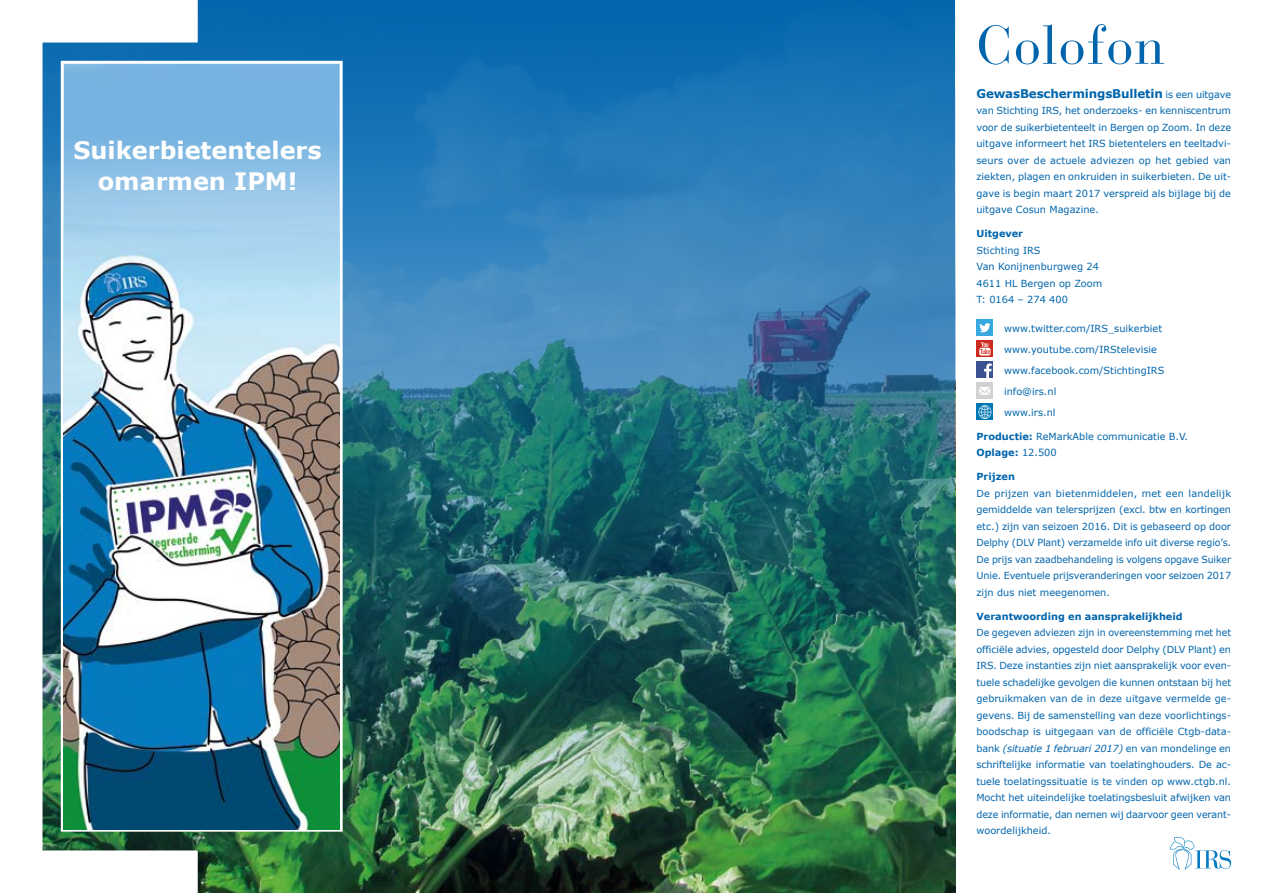
<style>
.page{position:relative;width:1263px;height:893px;background:#fff}
.page>*{position:absolute;margin:0;border:0;box-sizing:border-box;transform-origin:0 0}
.t1{font:54px "Bauer Bodoni";letter-spacing:.025em;color:#0065ad}
.t2{font:700 24px/31.5px "Verdana";color:#fff;text-align:center}
.t3{font:700 12px "Verdana";letter-spacing:-.01em;color:#0065ad}
.t4{font:9.75px/16.5px "Verdana";color:#0065ad;text-align:justify}
.t5{font:700 9.75px "Verdana";color:#0065ad}
.s1{font-weight:400;font-size:9.75px}
.s2{font-weight:700}
.s3{font-style:italic}
</style>
<div class="page">
<img style="left:198px;top:0;width:757px;height:893px">
<img style="left:42px;top:0;width:156px;height:893px">
<div style="left:976px;top:319px;width:17px;height:17px;background:#38a8e0"></div>
<svg style="left:979px;top:323px;width:11px;height:9px"></svg>
<div style="left:976px;top:340px;width:17px;height:17px;background:#cd2a20"></div>
<svg style="left:979px;top:342px;width:11px;height:14px"></svg>
<div style="left:976px;top:361px;width:17px;height:17px;background:#3b5293"></div>
<svg style="left:984px;top:363px;width:8px;height:15px"></svg>
<div style="left:976px;top:382px;width:17px;height:17px;background:#d1d1d3"></div>
<svg style="left:979px;top:387px;width:11px;height:8px"></svg>
<div style="left:976px;top:403px;width:17px;height:17px;background:#0077b5"></div>
<svg style="left:978px;top:405px;width:13px;height:14px"></svg>
<svg style="left:1169px;top:837px;width:62px;height:32px"></svg>
<svg style="left:59px;top:59px;width:285px;height:774px"></svg>
<img style="left:64px;top:115px;width:276px;height:714px">
<h2 class="t2" style="left:73px;top:134px;width:250px">Suikerbietentelers omarmen IPM!</h2>
<h1 class="t1" style="left:976px;top:13px;width:190px">Colofon</h1>
<p class="t3" style="left:976px;top:85px;width:256px">GewasBeschermingsBulletin <span class="s1">is een uitgave</span></p>
<p class="t4" style="left:976px;top:102px;width:256px">van Stichting IRS, het onderzoeks- en kenniscentrum voor de suikerbietenteelt in Bergen op Zoom. In deze uitgave informeert het IRS bietentelers en teeltadvi&shy;seurs over de actuele adviezen op het gebied van ziekten, plagen en onkruiden in suikerbieten. De uit&shy;gave is begin maart 2017 verspreid als bijlage bij de uitgave Cosun Magazine.</p>
<p class="t5" style="left:976px;top:227px;width:48px">Uitgever</p>
<p class="t4" style="left:976px;top:242px;width:127px;text-align:left">Stichting IRS<br>Van Konijnenburgweg 24<br>4611 HL Bergen op Zoom<br>T: 0164 – 274 400</p>
<p class="t4" style="left:1004px;top:318px;width:162px;line-height:21px;text-align:left">www.twitter.com/IRS_suikerbiet www.youtube.com/IRStelevisie www.facebook.com/StichtingIRS info@irs.nl<br>www.irs.nl</p>
<p class="t4" style="left:976px;top:428px;width:213px"><span class="s2">Productie:</span> ReMarkAble communicatie B.V.<br><span class="s2">Oplage:</span> 12.500</p>
<p class="t5" style="left:976px;top:470px;width:40px">Prijzen</p>
<p class="t4" style="left:976px;top:485px;width:256px">De prijzen van bietenmiddelen, met een landelijk gemiddelde van telersprijzen (excl. btw en kortingen etc.) zijn van seizoen 2016. Dit is gebaseerd op door Delphy (DLV Plant) verzamelde info uit diverse regio’s.<br>De prijs van zaadbehandeling is volgens opgave Suiker Unie. Eventuele prijsveranderingen voor seizoen 2017 zijn dus niet meegenomen.</p>
<p class="t5" style="left:976px;top:609px;width:208px">Verantwoording en aansprakelijkheid</p>
<p class="t4" style="left:976px;top:624px;width:256px">De gegeven adviezen zijn in overeenstemming met het officiële advies, opgesteld door Delphy (DLV Plant) en IRS. Deze instanties zijn niet aansprakelijk voor even&shy;tuele schadelijke gevolgen die kunnen ontstaan bij het gebruikmaken van de in deze uitgave vermelde ge&shy;gevens. Bij de samenstelling van deze voorlichtings&shy;boodschap is uitgegaan van de officiële Ctgb-data&shy;bank <span class="s3">(situatie 1 februari 2017)</span> en van mondelinge en schriftelijke informatie van toelatinghouders. De ac&shy;tuele toelatingssituatie is te vinden op www.ctgb.nl.<br>Mocht het uiteindelijke toelatingsbesluit afwijken van deze informatie, dan nemen wij daarvoor geen verant&shy;woordelijkheid.</p>
</div>
